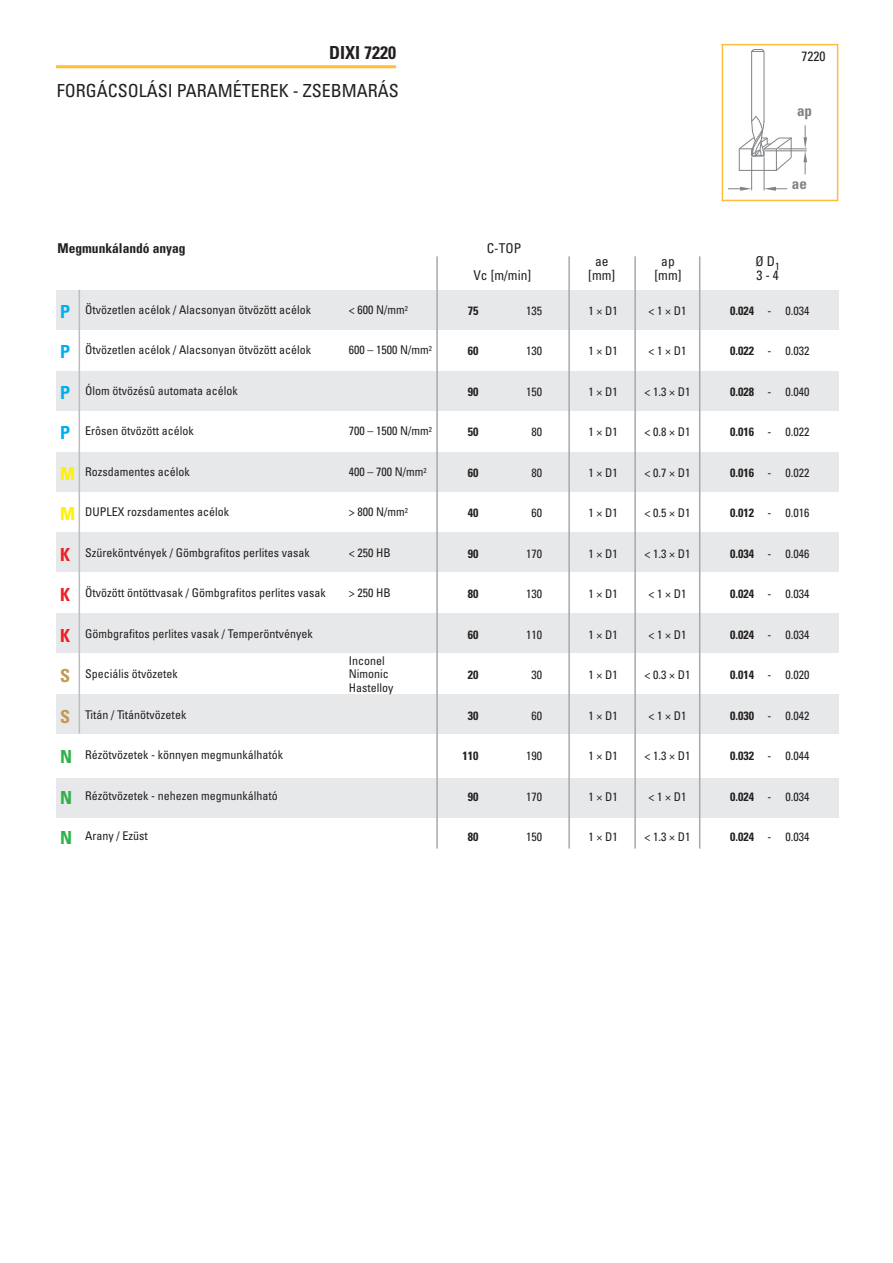
<style>
.page{position:relative;width:893px;height:1263px;background:#fff}
.page>*{position:absolute;margin:0;border:0;box-sizing:border-box;transform-origin:0 0}
.t1{font:condensed 18px "Univers";color:#231f20}
.t2{font:700 condensed 18px "Univers";color:#231f20}
.t3{font:700 condensed 18px "Univers";color:#00aeef}
.t4{font:700 condensed 18px "Univers";color:#ee1e24}
.t5{font:700 condensed 18px "Univers";color:#30b24a}
.t6{font:700 condensed 18px "Univers";color:#fff101}
.t7{font:700 condensed 18px "Univers";color:#c49952}
.t8{font:700 condensed 15px "Univers";color:#808285}
.t9{font:condensed 13.5px "Univers";color:#231f20}
.t10{font:700 condensed 13.5px "Univers";color:#231f20}
.t11{font:condensed 12px/13.5px "Univers";color:#231f20}
.t12{font:700 condensed 12px "Univers";color:#231f20}
.s1{font-weight:700}
</style>
<div class="page">
<div style="left:56px;top:778px;width:782px;height:39px;background:#e7e8e9"></div>
<div style="left:56px;top:290px;width:782px;height:39px;background:#e7e8e9"></div>
<div style="left:56px;top:371px;width:782px;height:39px;background:#e7e8e9"></div>
<div style="left:56px;top:452px;width:782px;height:39px;background:#e7e8e9"></div>
<div style="left:56px;top:533px;width:782px;height:39px;background:#e7e8e9"></div>
<div style="left:56px;top:614px;width:782px;height:39px;background:#e7e8e9"></div>
<div style="left:56px;top:694px;width:782px;height:39px;background:#e7e8e9"></div>
<hr style="left:436px;top:256px;width:2px;height:593px;background:#a8a9ad">
<hr style="left:568px;top:256px;width:2px;height:593px;background:#a8a9ad">
<hr style="left:634px;top:256px;width:2px;height:593px;background:#a8a9ad">
<hr style="left:699px;top:256px;width:1px;height:593px;background:#a8a9ad">
<hr style="left:79px;top:290px;width:1px;height:443px;background:#bcbdc0">
<hr style="left:56px;top:65px;width:340px;height:3px;background:#febd3b">
<hr style="left:751px;top:157px;width:1px;height:33px;background:#808285">
<hr style="left:764px;top:157px;width:1px;height:33px;background:#808285">
<svg style="left:728px;top:187px;width:24px;height:4px"></svg>
<svg style="left:764px;top:187px;width:23px;height:4px"></svg>
<hr style="left:764px;top:51px;width:1px;height:71px;background:#808285">
<hr style="left:751px;top:51px;width:1px;height:71px;background:#808285">
<svg style="left:751px;top:49px;width:14px;height:3px"></svg>
<svg style="left:739px;top:115px;width:68px;height:59px"></svg>
<div style="left:722px;top:44px;width:116px;height:157px;border:2px solid #febd3b"></div>
<h1 class="t2" style="left:329px;top:46px;width:68px">DIXI 7220</h1>
<h1 class="t1" style="left:57px;top:84px;width:344px">FORGÁCSOLÁSI PARAMÉTEREK - ZSEBMARÁS</h1>
<p class="t9" style="left:802px;top:51px;width:25px">7220</p>
<p class="t8" style="left:797px;top:105px;width:16px">ap</p>
<p class="t8" style="left:792px;top:178px;width:16px">ae</p>
<p class="t10" style="left:57px;top:243px;width:130px">Megmunkálandó anyag</p>
<p class="t9" style="left:487px;top:243px;width:36px">C-TOP</p>
<p class="t9" style="left:595px;top:257px;width:15px">ae</p>
<p class="t9" style="left:661px;top:257px;width:15px">ap</p>
<p class="t9" style="left:755px;top:257px;width:26px">Ø D<sub>1</sub></p>
<p class="t9" style="left:473px;top:270px;width:59px">Vc [m/min]</p>
<p class="t9" style="left:588px;top:270px;width:28px">[mm]</p>
<p class="t9" style="left:654px;top:270px;width:28px">[mm]</p>
<p class="t9" style="left:756px;top:270px;width:24px">3-4</p>
<h1 class="t3" style="left:60px;top:305px;width:12px">P</h1>
<h1 class="t3" style="left:60px;top:345px;width:12px">P</h1>
<h1 class="t3" style="left:60px;top:386px;width:12px">P</h1>
<h1 class="t3" style="left:60px;top:426px;width:12px">P</h1>
<h1 class="t6" style="left:60px;top:467px;width:16px">M</h1>
<h1 class="t6" style="left:60px;top:507px;width:16px">M</h1>
<h1 class="t4" style="left:60px;top:548px;width:12px">K</h1>
<h1 class="t4" style="left:60px;top:588px;width:12px">K</h1>
<h1 class="t4" style="left:60px;top:629px;width:12px">K</h1>
<h1 class="t7" style="left:60px;top:669px;width:12px">S</h1>
<h1 class="t7" style="left:60px;top:710px;width:12px">S</h1>
<h1 class="t5" style="left:60px;top:750px;width:14px">N</h1>
<h1 class="t5" style="left:60px;top:791px;width:14px">N</h1>
<h1 class="t5" style="left:60px;top:831px;width:14px">N</h1>
<p class="t11" style="left:85px;top:304px;width:227px">Ötvözetlen acélok / Alacsonyan ötvözött acélok</p>
<p class="t11" style="left:349px;top:304px;width:61px">&lt; 600 N/mm<sup>2</sup></p>
<p class="t11" style="left:85px;top:344px;width:227px">Ötvözetlen acélok / Alacsonyan ötvözött acélok</p>
<p class="t11" style="left:349px;top:344px;width:85px">600 – 1500 N/mm<sup>2</sup></p>
<p class="t11" style="left:85px;top:385px;width:154px">Ólom ötvözésû automata acélok</p>
<p class="t11" style="left:85px;top:425px;width:110px">Erôsen ötvözött acélok</p>
<p class="t11" style="left:349px;top:425px;width:85px">700 – 1500 N/mm<sup>2</sup></p>
<p class="t11" style="left:85px;top:466px;width:106px">Rozsdamentes acélok</p>
<p class="t11" style="left:349px;top:466px;width:79px">400 – 700 N/mm<sup>2</sup></p>
<p class="t11" style="left:85px;top:506px;width:145px">DUPLEX rozsdamentes acélok</p>
<p class="t11" style="left:349px;top:506px;width:61px">&gt; 800 N/mm<sup>2</sup></p>
<p class="t11" style="left:85px;top:547px;width:226px">Szüreköntvények / Gömbgrafitos perlites vasak</p>
<p class="t11" style="left:349px;top:547px;width:43px">&lt; 250 HB</p>
<p class="t11" style="left:85px;top:587px;width:242px">Ötvözött öntöttvasak / Gömbgrafitos perlites vasak</p>
<p class="t11" style="left:349px;top:587px;width:43px">&gt; 250 HB</p>
<p class="t11" style="left:85px;top:628px;width:229px">Gömbgrafitos perlites vasak / Temperöntvények</p>
<p class="t11" style="left:349px;top:655px;width:37px">Inconel</p>
<p class="t11" style="left:85px;top:668px;width:94px">Speciális ötvözetek</p>
<p class="t11" style="left:349px;top:668px;width:46px">Nimonic<br>Hastelloy</p>
<p class="t11" style="left:85px;top:709px;width:103px">Titán / Titánötvözetek</p>
<p class="t11" style="left:85px;top:749px;width:199px">Rézötvözetek - könnyen megmunkálhatók</p>
<p class="t11" style="left:85px;top:790px;width:194px">Rézötvözetek - nehezen megmunkálható</p>
<p class="t11" style="left:85px;top:830px;width:64px">Arany / Ezüst</p>
<p class="t12" style="left:468px;top:306px;width:12px">75</p>
<p class="t11" style="left:526px;top:304px;width:17px">135</p>
<p class="t11" style="left:588px;top:304px;width:31px">1×D1</p>
<p class="t11" style="left:648px;top:304px;width:39px">&lt;1×D1</p>
<p class="t11" style="left:730px;top:304px;width:81px"><span class="s1">0.024</span> - 0.034</p>
<p class="t12" style="left:468px;top:346px;width:12px">60</p>
<p class="t11" style="left:526px;top:345px;width:17px">130</p>
<p class="t11" style="left:588px;top:345px;width:31px">1×D1</p>
<p class="t11" style="left:648px;top:345px;width:39px">&lt;1×D1</p>
<p class="t11" style="left:730px;top:345px;width:81px"><span class="s1">0.022</span> - 0.032</p>
<p class="t12" style="left:468px;top:387px;width:12px">90</p>
<p class="t11" style="left:526px;top:385px;width:17px">150</p>
<p class="t11" style="left:588px;top:385px;width:31px">1×D1</p>
<p class="t11" style="left:644px;top:385px;width:47px">&lt; 1.3 × D1</p>
<p class="t11" style="left:730px;top:385px;width:81px"><span class="s1">0.028</span> - 0.040</p>
<p class="t12" style="left:468px;top:427px;width:12px">50</p>
<p class="t11" style="left:532px;top:426px;width:12px">80</p>
<p class="t11" style="left:588px;top:426px;width:31px">1×D1</p>
<p class="t11" style="left:644px;top:426px;width:47px">&lt; 0.8 × D1</p>
<p class="t11" style="left:730px;top:426px;width:81px"><span class="s1">0.016</span> - 0.022</p>
<p class="t12" style="left:468px;top:468px;width:12px">60</p>
<p class="t11" style="left:532px;top:466px;width:12px">80</p>
<p class="t11" style="left:588px;top:466px;width:31px">1×D1</p>
<p class="t11" style="left:644px;top:466px;width:47px">&lt; 0.7 × D1</p>
<p class="t11" style="left:730px;top:466px;width:81px"><span class="s1">0.016</span> - 0.022</p>
<p class="t12" style="left:468px;top:508px;width:12px">40</p>
<p class="t11" style="left:532px;top:507px;width:12px">60</p>
<p class="t11" style="left:588px;top:507px;width:31px">1×D1</p>
<p class="t11" style="left:644px;top:507px;width:47px">&lt; 0.5 × D1</p>
<p class="t11" style="left:730px;top:507px;width:81px"><span class="s1">0.012</span> - 0.016</p>
<p class="t12" style="left:468px;top:549px;width:12px">90</p>
<p class="t11" style="left:526px;top:547px;width:17px">170</p>
<p class="t11" style="left:588px;top:547px;width:31px">1×D1</p>
<p class="t11" style="left:644px;top:547px;width:47px">&lt; 1.3 × D1</p>
<p class="t11" style="left:730px;top:547px;width:81px"><span class="s1">0.034</span> - 0.046</p>
<p class="t12" style="left:468px;top:589px;width:12px">80</p>
<p class="t11" style="left:526px;top:588px;width:17px">130</p>
<p class="t11" style="left:588px;top:588px;width:31px">1×D1</p>
<p class="t11" style="left:648px;top:588px;width:39px">&lt;1×D1</p>
<p class="t11" style="left:730px;top:588px;width:81px"><span class="s1">0.024</span> - 0.034</p>
<p class="t12" style="left:468px;top:630px;width:12px">60</p>
<p class="t11" style="left:526px;top:628px;width:17px">110</p>
<p class="t11" style="left:588px;top:628px;width:31px">1×D1</p>
<p class="t11" style="left:648px;top:628px;width:39px">&lt;1×D1</p>
<p class="t11" style="left:730px;top:628px;width:81px"><span class="s1">0.024</span> - 0.034</p>
<p class="t12" style="left:468px;top:670px;width:12px">20</p>
<p class="t11" style="left:532px;top:669px;width:12px">30</p>
<p class="t11" style="left:588px;top:669px;width:31px">1×D1</p>
<p class="t11" style="left:644px;top:669px;width:47px">&lt; 0.3 × D1</p>
<p class="t11" style="left:730px;top:669px;width:81px"><span class="s1">0.014</span> - 0.020</p>
<p class="t12" style="left:468px;top:711px;width:12px">30</p>
<p class="t11" style="left:532px;top:709px;width:12px">60</p>
<p class="t11" style="left:588px;top:709px;width:31px">1×D1</p>
<p class="t11" style="left:648px;top:709px;width:39px">&lt;1×D1</p>
<p class="t11" style="left:730px;top:709px;width:81px"><span class="s1">0.030</span> - 0.042</p>
<p class="t12" style="left:462px;top:751px;width:17px">110</p>
<p class="t11" style="left:526px;top:750px;width:17px">190</p>
<p class="t11" style="left:588px;top:750px;width:31px">1×D1</p>
<p class="t11" style="left:644px;top:750px;width:47px">&lt; 1.3 × D1</p>
<p class="t11" style="left:730px;top:750px;width:81px"><span class="s1">0.032</span> - 0.044</p>
<p class="t12" style="left:468px;top:792px;width:12px">90</p>
<p class="t11" style="left:526px;top:790px;width:17px">170</p>
<p class="t11" style="left:588px;top:790px;width:31px">1×D1</p>
<p class="t11" style="left:648px;top:790px;width:39px">&lt;1×D1</p>
<p class="t11" style="left:730px;top:790px;width:81px"><span class="s1">0.024</span> - 0.034</p>
<p class="t12" style="left:468px;top:832px;width:12px">80</p>
<p class="t11" style="left:526px;top:831px;width:17px">150</p>
<p class="t11" style="left:588px;top:831px;width:31px">1×D1</p>
<p class="t11" style="left:644px;top:831px;width:47px">&lt; 1.3 × D1</p>
<p class="t11" style="left:730px;top:831px;width:81px"><span class="s1">0.024</span> - 0.034</p>
</div>
